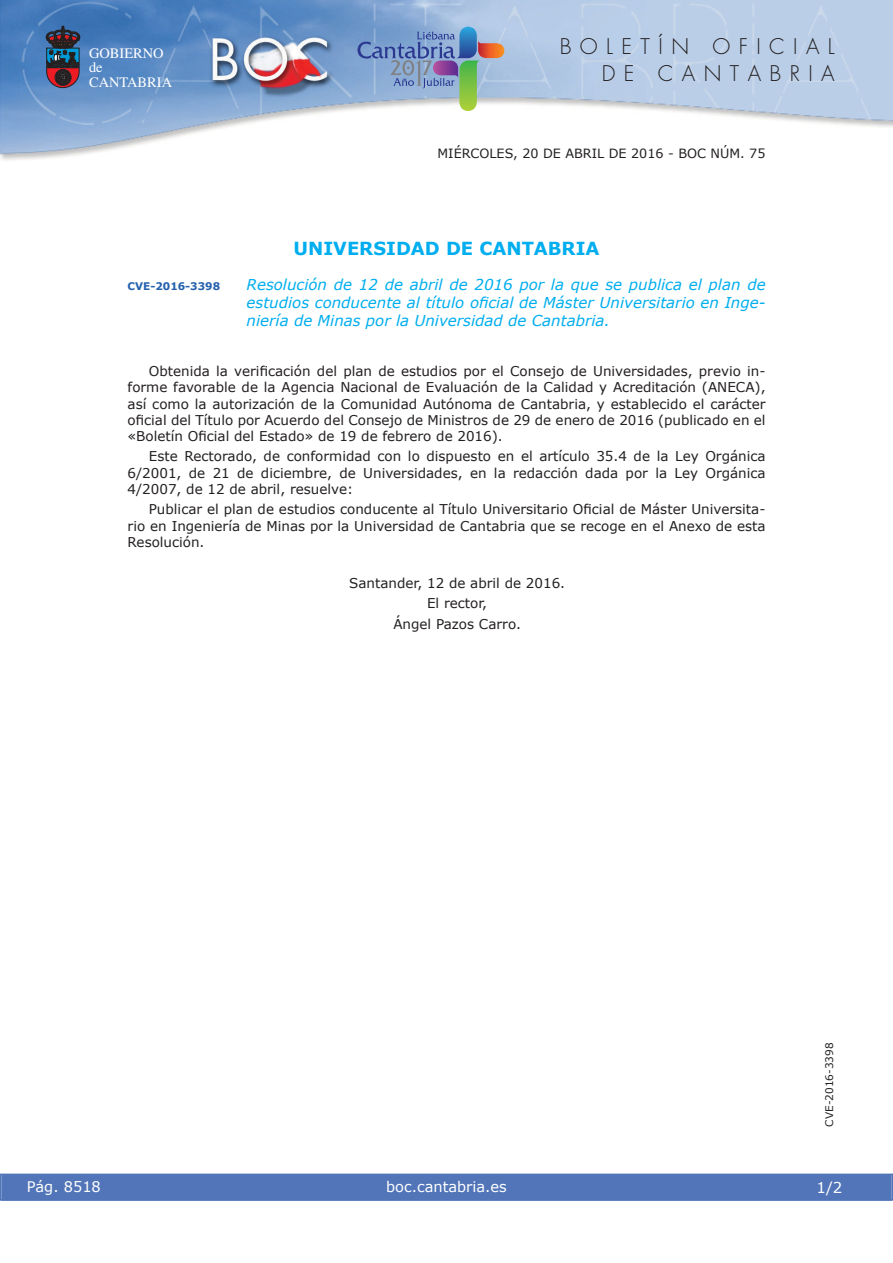
<style>
.page{position:relative;width:893px;height:1263px;background:#fff}
.page>*{position:absolute;margin:0;border:0;box-sizing:border-box;transform-origin:0 0}
.t1{font:300 21px/27px "Futura";letter-spacing:.4em;color:#231f20;text-align:right}
.t2{font:700 18px "Verdana";color:#00aeef}
.t3{font:italic 15px/18px "Verdana";color:#00aeef;text-align:justify}
.t4{font:15px "Verdana";color:#fff}
.t5{font:14.55px "Verdana";color:#fff}
.t6{font:14.4px/14.5px "Times";color:#fff}
.t7{font:13.5px/16.2px "Verdana";color:#231f20;text-align:justify}
.t8{font:12.75px "Verdana";color:#231f20}
.t9{font:10.5px "Verdana";color:#231f20}
.t10{font:700 10.5px "Verdana";color:#2561ad}
</style>
<div class="page">
<img style="left:0;top:0;width:893px;height:161px">
<svg style="left:46px;top:26px;width:34px;height:62px;background:#474054"></svg>
<svg style="left:357px;top:27px;width:148px;height:85px;background:#93a9c1"></svg>
<div style="left:1px;top:1174px;width:890px;height:27px;background:#5175b8"></div>
<div style="left:0;top:1174px;width:893px;height:27px;border:1px solid #5175b8"></div>
<p class="t6" style="left:89px;top:47px;width:85px">GOBIERNO de<br>CANTABRIA</p>
<h1 class="t1" style="left:560px;top:35px;width:277px">BOLETÍN OFICIAL<br>DE CANTABRIA</h1>
<p class="t8" style="left:437px;top:145px;width:329px">MIÉRCOLES, 20 DE ABRIL DE 2016 - BOC NÚM. 75</p>
<h2 class="t2" style="left:294px;top:237px;width:307px">UNIVERSIDAD DE CANTABRIA</h2>
<p class="t10" style="left:128px;top:279px;width:94px">CVE-2016-3398</p>
<p class="t3" style="left:247px;top:275px;width:520px">Resolución de 12 de abril de 2016 por la que se publica el plan de estudios conducente al título oficial de Máster Universitario en Inge&shy;niería de Minas por la Universidad de Cantabria.</p>
<p class="t7" style="left:128px;top:363px;width:639px;text-indent:21px">Obtenida la verificación del plan de estudios por el Consejo de Universidades, previo in&shy;forme favorable de la Agencia Nacional de Evaluación de la Calidad y Acreditación (ANECA), así como la autorización de la Comunidad Autónoma de Cantabria, y establecido el carácter oficial del Título por Acuerdo del Consejo de Ministros de 29 de enero de 2016 (publicado en el «Boletín Oficial del Estado» de 19 de febrero de 2016).</p>
<p class="t7" style="left:128px;top:448px;width:639px;text-indent:21px">Este Rectorado, de conformidad con lo dispuesto en el artículo 35.4 de la Ley Orgánica 6/2001, de 21 de diciembre, de Universidades, en la redacción dada por la Ley Orgánica 4/2007, de 12 de abril, resuelve:</p>
<p class="t7" style="left:128px;top:501px;width:639px;text-indent:21px">Publicar el plan de estudios conducente al Título Universitario Oficial de Máster Universita&shy;rio en Ingeniería de Minas por la Universidad de Cantabria que se recoge en el Anexo de esta Resolución.</p>
<p class="t7" style="left:349px;top:572px;width:217px;line-height:20.4px;text-align:center">Santander, 12 de abril de 2016.<br>El rector,<br>Ángel Pazos Carro.</p>
<p class="t5" style="left:27px;top:1177px;width:76px">Pág. 8518</p>
<p class="t5" style="left:386px;top:1178px;width:122px">boc.cantabria.es</p>
<p class="t9" style="left:823px;top:1127px;width:86px;rotate:-90deg">CVE-2016-3398</p>
<p class="t4" style="left:816px;top:1178px;width:27px">1/2</p>
</div>
